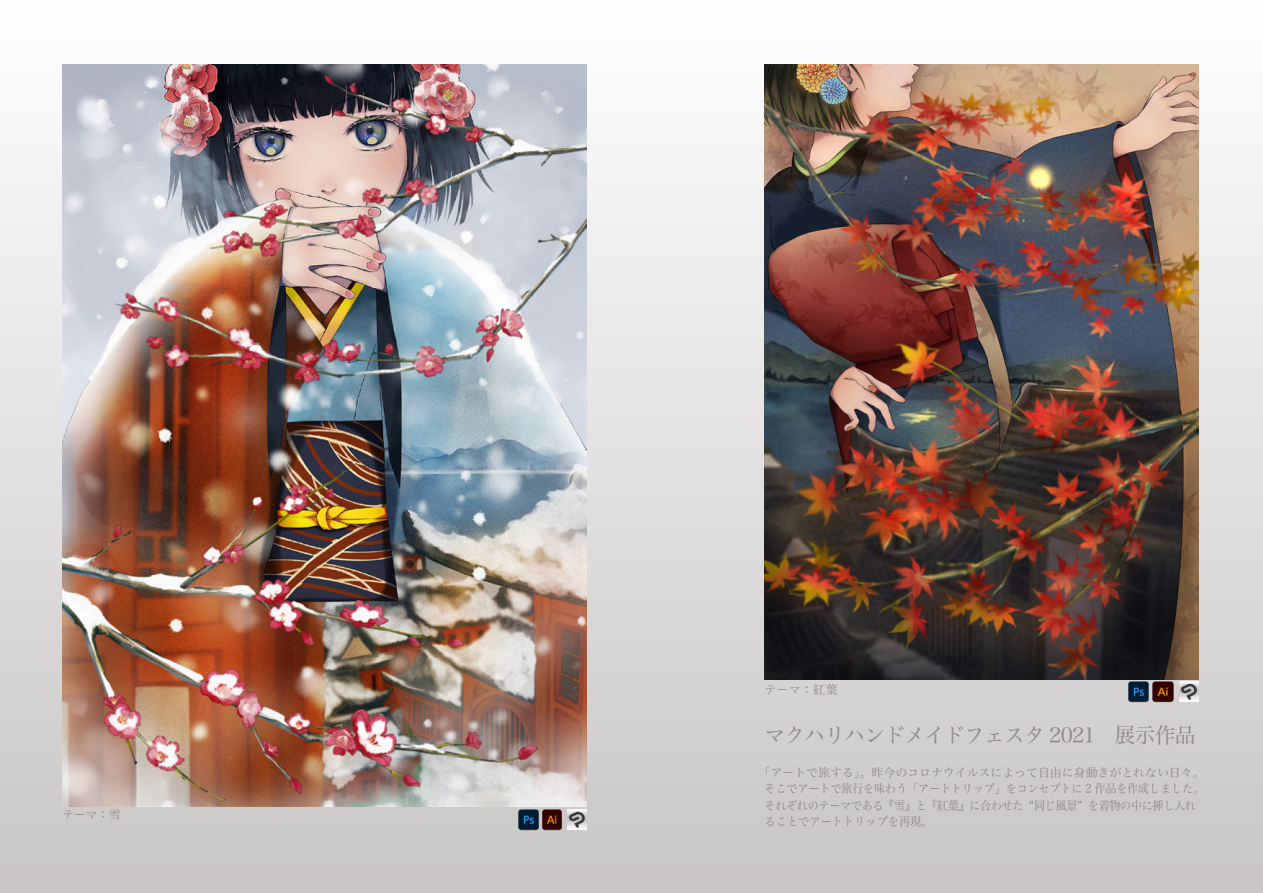
<style>
.page{position:relative;width:1263px;height:893px;background:#fff}
.page>*{position:absolute;margin:0;border:0;box-sizing:border-box;transform-origin:0 0}
.t1{font:21px "Hira Min Pro W3";letter-spacing:-.04em;color:#908887}
.t2{font:12px/16.5px "Hira Min Pro W3";letter-spacing:-.02em;color:#908887}
.t3{font:11.7px "Hira Min Pro W3";color:#908887}
</style>
<div class="page">
<div style="left:0;top:0;width:1263px;height:893px;background:linear-gradient(to bottom,#fdfdfd,#c8c6c5)"></div>
<img style="left:62px;top:65px;width:525px;height:742px">
<img style="left:765px;top:65px;width:434px;height:614px">
<img style="left:1179px;top:682px;width:20px;height:19px">
<img style="left:1126px;top:679px;width:49px;height:25px">
<img style="left:568px;top:810px;width:19px;height:19px">
<img style="left:516px;top:807px;width:48px;height:24px">
<p class="t3" style="left:62px;top:805px;width:60px">テーマ：雪</p>
<p class="t2" style="left:765px;top:680px;width:74px">テーマ：紅葉</p>
<h1 class="t1" style="left:765px;top:717px;width:432px">マクハリハンドメイドフェスタ 2021　展示作品</h1>
<p class="t2" style="left:765px;top:763px;width:442px;text-indent:-6px">「アートで旅する」。昨今のコロナウイルスによって自由に身動きがとれない日々。そこでアートで旅行を味わう「アートトリップ」をコンセプトに 2 作品を作成しました。それぞれのテーマである『雪』と『紅葉』に合わせた “同じ風景” を着物の中に挿し入れることでアートトリップを再現。</p>
</div>
